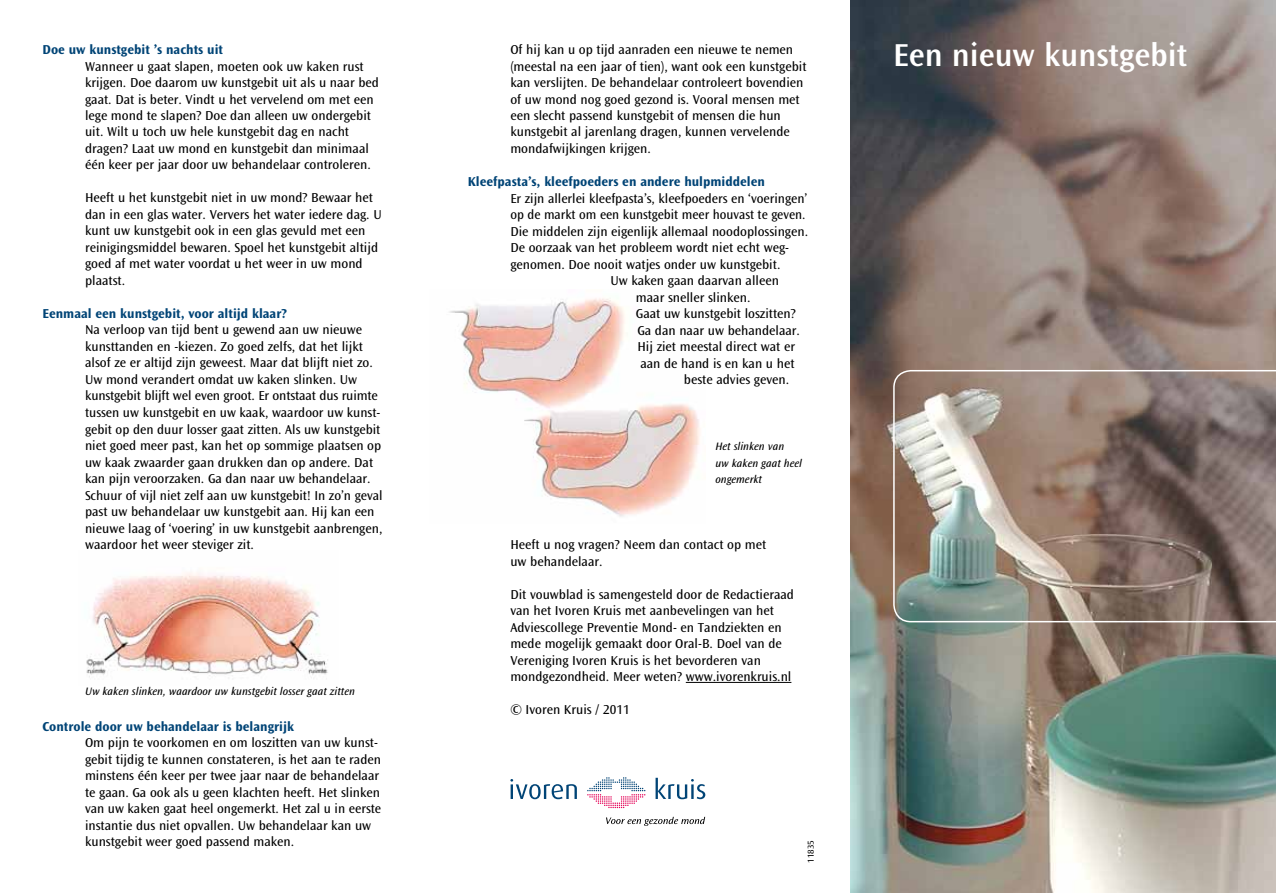
<style>
.page{position:relative;width:1276px;height:893px;background:#fff}
.page>*{position:absolute;margin:0;border:0;box-sizing:border-box;transform-origin:0 0}
.t1{font:600 33px "Ocean Sans Std";color:#fff}
.t2{font:13.5px/16.5px "Ocean Sans Std";color:#000}
.t3{font:700 13.5px "Ocean Sans Std";color:#004476}
.t4{font:italic 11.25px/16.5px "Ocean Sans Std";color:#000}
.t5{font:9px "Ocean Sans Std";color:#000}
</style>
<div class="page">
<img style="left:86px;top:573px;width:242px;height:105px">
<img style="left:449px;top:298px;width:251px;height:219px">
<img style="left:850px;top:0;width:425px;height:893px">
<svg style="left:893px;top:370px;width:382px;height:252px;background:#92847b"></svg>
<hr style="left:686px;top:682px;width:105px;height:1px;background:#000">
<svg style="left:587px;top:777px;width:58px;height:31px"></svg>
<svg style="left:510px;top:779px;width:67px;height:20px"></svg>
<svg style="left:655px;top:778px;width:50px;height:21px"></svg>
<svg style="left:606px;top:817px;width:99px;height:9px"></svg>
<p class="t3" style="left:43px;top:42px;width:182px">Doe uw kunstgebit ’s nachts uit</p>
<p class="t2" style="left:85px;top:58px;width:295px">Wanneer u gaat slapen, moeten ook uw kaken rust krijgen. Doe daarom uw kunstgebit uit als u naar bed gaat. Dat is beter. Vindt u het vervelend om met een lege mond te slapen? Doe dan alleen uw ondergebit uit. Wilt u toch uw hele kunstgebit dag en nacht dragen? Laat uw mond en kunstgebit dan minimaal één keer per jaar door uw behandelaar controleren.</p>
<p class="t2" style="left:85px;top:190px;width:298px">Heeft u het kunstgebit niet in uw mond? Bewaar het dan in een glas water. Ververs het water iedere dag. U kunt uw kunstgebit ook in een glas gevuld met een reinigingsmiddel bewaren. Spoel het kunstgebit altijd goed af met water voordat u het weer in uw mond plaatst.</p>
<p class="t3" style="left:43px;top:306px;width:246px">Eenmaal een kunstgebit, voor altijd klaar?</p>
<p class="t2" style="left:85px;top:322px;width:299px">Na verloop van tijd bent u gewend aan uw nieuwe kunsttanden en -kiezen. Zo goed zelfs, dat het lijkt alsof ze er altijd zijn geweest. Maar dat blijft niet zo.<br>Uw mond verandert omdat uw kaken slinken. Uw kunstgebit blijft wel even groot. Er ontstaat dus ruimte tussen uw kunstgebit en uw kaak, waardoor uw kunst&shy;gebit op den duur losser gaat zitten. Als uw kunstgebit niet goed meer past, kan het op sommige plaatsen op uw kaak zwaarder gaan drukken dan op andere. Dat kan pijn veroorzaken. Ga dan naar uw behandelaar.<br>Schuur of vijl niet zelf aan uw kunstgebit! In zo’n geval past uw behandelaar uw kunstgebit aan. Hij kan een nieuwe laag of ‘voering’ in uw kunstgebit aanbrengen, waardoor het weer steviger zit.</p>
<p class="t4" style="left:85px;top:683px;width:271px">Uw kaken slinken, waardoor uw kunstgebit losser gaat zitten</p>
<p class="t3" style="left:43px;top:718px;width:253px">Controle door uw behandelaar is belangrijk</p>
<p class="t2" style="left:85px;top:734px;width:298px">Om pijn te voorkomen en om loszitten van uw kunst&shy;gebit tijdig te kunnen constateren, is het aan te raden minstens één keer per twee jaar naar de behandelaar te gaan. Ga ook als u geen klachten heeft. Het slinken van uw kaken gaat heel ongemerkt. Het zal u in eerste instantie dus niet opvallen. Uw behandelaar kan uw kunstgebit weer goed passend maken.</p>
<p class="t2" style="left:510px;top:41px;width:298px">Of hij kan u op tijd aanraden een nieuwe te nemen (meestal na een jaar of tien), want ook een kunstgebit kan verslijten. De behandelaar controleert bovendien of uw mond nog goed gezond is. Vooral mensen met een slecht passend kunstgebit of mensen die hun kunstgebit al jarenlang dragen, kunnen vervelende mondafwijkingen krijgen.</p>
<p class="t3" style="left:468px;top:174px;width:299px">Kleefpasta’s, kleefpoeders en andere hulpmiddelen</p>
<p class="t2" style="left:510px;top:190px;width:298px">Er zijn allerlei kleefpasta’s, kleefpoeders en ‘voeringen’</p>
<p class="t2" style="left:510px;top:206px;width:297px">op de markt om een kunstgebit meer houvast te geven.</p>
<p class="t2" style="left:510px;top:223px;width:299px">Die middelen zijn eigenlijk allemaal noodoplossingen.</p>
<p class="t2" style="left:510px;top:239px;width:280px">De oorzaak van het probleem wordt niet echt weg-</p>
<p class="t2" style="left:510px;top:256px;width:271px">genomen. Doe nooit watjes onder uw kunstgebit.</p>
<p class="t2" style="left:610px;top:272px;width:170px">Uw kaken gaan daarvan alleen</p>
<p class="t2" style="left:636px;top:289px;width:116px">maar sneller slinken.</p>
<p class="t2" style="left:636px;top:305px;width:161px">Gaat uw kunstgebit loszitten?</p>
<p class="t2" style="left:637px;top:322px;width:164px">Ga dan naar uw behandelaar.</p>
<p class="t2" style="left:637px;top:338px;width:159px">Hij ziet meestal direct wat er</p>
<p class="t2" style="left:640px;top:355px;width:156px">aan de hand is en kan u het</p>
<p class="t2" style="left:684px;top:371px;width:107px">beste advies geven.</p>
<p class="t4" style="left:715px;top:438px;width:88px">Het slinken van<br>uw kaken gaat heel ongemerkt</p>
<p class="t2" style="left:510px;top:536px;width:257px">Heeft u nog vragen? Neem dan contact op met uw behandelaar.</p>
<p class="t2" style="left:510px;top:586px;width:285px">Dit vouwblad is samengesteld door de Redactieraad van het Ivoren Kruis met aanbevelingen van het Adviescollege Preventie Mond- en Tandziekten en mede mogelijk gemaakt door Oral-B. Doel van de Vereniging Ivoren Kruis is het bevorderen van mondgezondheid. Meer weten? www.ivorenkruis.nl</p>
<p class="t2" style="left:510px;top:701px;width:121px">© Ivoren Kruis / 2011</p>
<p class="t5" style="left:805px;top:863px;width:24px;rotate:-90deg">11835</p>
<h1 class="t1" style="left:893px;top:37px;width:296px">Een nieuw kunstgebit</h1>
</div>
